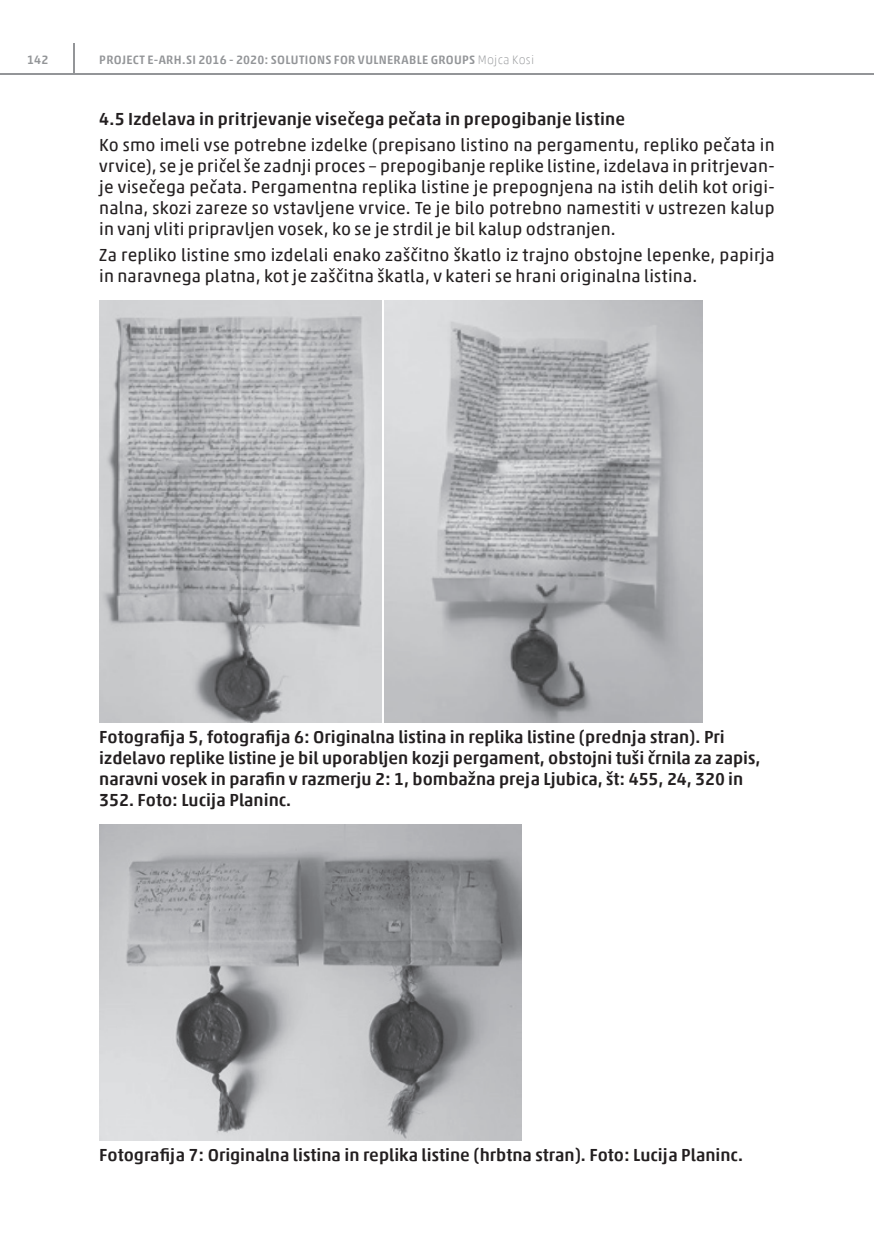
<style>
.page{position:relative;width:874px;height:1241px;background:#fff}
.page>*{position:absolute;margin:0;border:0;box-sizing:border-box;transform-origin:0 0}
.Tekst{font:17.5px/21px "Akko Pro";letter-spacing:.01em;color:#231f20;text-align:justify}
.Naslov_tabela_slika{font:500 17.5px/21px "Akko Std";color:#231f20}
.Tekst-2{font:500 17.5px "Akko Std";letter-spacing:.01em;color:#231f20}
.t1{font:500 12.25px "Akko Std";letter-spacing:.025em;color:#939598}
.s1{font-weight:100}
</style>
<div class="page">
<img style="left:99px;top:300px;width:282px;height:422px">
<img style="left:384px;top:300px;width:317px;height:422px">
<img style="left:99px;top:824px;width:422px;height:315px">
<hr style="left:0;top:74px;width:873px;height:1px;background:#939598">
<hr style="left:73px;top:43px;width:1px;height:32px;background:#939598">
<p class="t1" style="left:27px;top:52px;width:23px">142</p>
<p class="t1" style="left:99px;top:52px;width:436px">PROJECT E-ARH.SI 2016 - 2020: SOLUTIONS FOR VULNERABLE GROUPS <span class="s1">Mojca Kosi</span></p>
<p class="Tekst-2" style="left:99px;top:108px;width:527px">4.5 Izdelava in pritrjevanje visečega pečata in prepogibanje listine</p>
<p class="Tekst" style="left:99px;top:134px;width:676px">Ko smo imeli vse potrebne izdelke (prepisano listino na pergamentu, repliko pečata in vrvice), se je pričel še zadnji proces – prepogibanje replike listine, izdelava in pritrjevan&shy;je visečega pečata. Pergamentna replika listine je prepognjena na istih delih kot origi&shy;nalna, skozi zareze so vstavljene vrvice. Te je bilo potrebno namestiti v ustrezen kalup in vanj vliti pripravljen vosek, ko se je strdil je bil kalup odstranjen.</p>
<p class="Tekst" style="left:99px;top:244px;width:676px">Za repliko listine smo izdelali enako zaščitno škatlo iz trajno obstojne lepenke, papirja in naravnega platna, kot je zaščitna škatla, v kateri se hrani originalna listina.</p>
<p class="Naslov_tabela_slika" style="left:99px;top:726px;width:662px">Fotografija 5, fotografija 6: Originalna listina in replika listine (prednja stran). Pri izdelavo replike listine je bil uporabljen kozji pergament, obstojni tuši črnila za zapis, naravni vosek in parafin v razmerju 2: 1, bombažna preja Ljubica, št: 455, 24, 320 in 352. Foto: Lucija Planinc.</p>
<p class="Naslov_tabela_slika" style="left:99px;top:1144px;width:644px">Fotografija 7: Originalna listina in replika listine (hrbtna stran). Foto: Lucija Planinc.</p>
</div>
